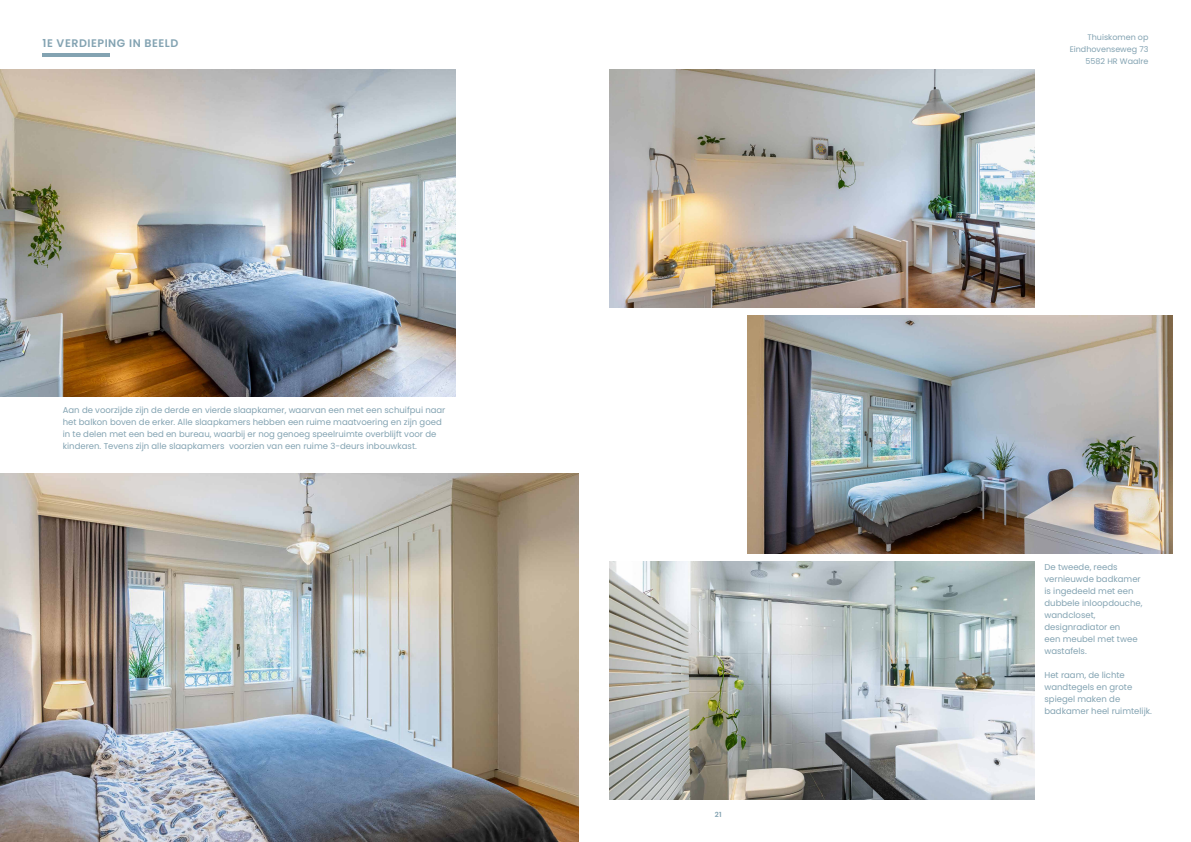
<style>
.page{position:relative;width:1191px;height:842px;background:#fff}
.page>*{position:absolute;margin:0;border:0;box-sizing:border-box;transform-origin:0 0}
.t1{font:600 11px "Poppins";letter-spacing:.05em;color:#83a3b2}
.t2{font:8.5px/12px "Poppins";color:#83a3b2}
.t3{font:8px "Poppins";color:#83a3b2}
.t4{font:600 7px "Poppins";color:#83a3b2}
</style>
<div class="page">
<img style="left:0;top:473px;width:578px;height:369px">
<hr style="left:43px;top:54px;width:67px;height:3px;background:#83a3b2">
<img style="left:0;top:69px;width:455px;height:327px">
<img style="left:609px;top:69px;width:425px;height:239px">
<img style="left:747px;top:315px;width:425px;height:238px">
<img style="left:609px;top:561px;width:425px;height:238px">
<p class="t1" style="left:43px;top:37px;width:137px">1E VERDIEPING IN BEELD</p>
<p class="t2" style="left:63px;top:404px;width:384px">Aan de voorzijde zijn de derde en vierde slaapkamer, waarvan een met een schuifpui naar het balkon boven de erker. Alle slaapkamers hebben een ruime maatvoering en zijn goed in te delen met een bed en bureau, waarbij er nog genoeg speelruimte overblijft voor de kinderen. Tevens zijn alle slaapkamers voorzien van een ruime 3-deurs inbouwkast.</p>
<p class="t4" style="left:715px;top:810px;width:8px">21</p>
<p class="t3" style="left:1087px;top:33px;width:62px">Thuiskomen op</p>
<p class="t3" style="left:1069px;top:45px;width:80px">Eindhovenseweg 73</p>
<p class="t3" style="left:1085px;top:57px;width:64px">5582 HR Waalre</p>
<p class="t2" style="left:1044px;top:561px;width:100px">De tweede, reeds vernieuwde badkamer is ingedeeld met een dubbele inloopdouche, wandcloset, designradiator en<br>een meubel met twee wastafels.</p>
<p class="t2" style="left:1044px;top:669px;width:109px">Het raam, de lichte wandtegels en grote spiegel maken de badkamer heel ruimtelijk.</p>
</div>
